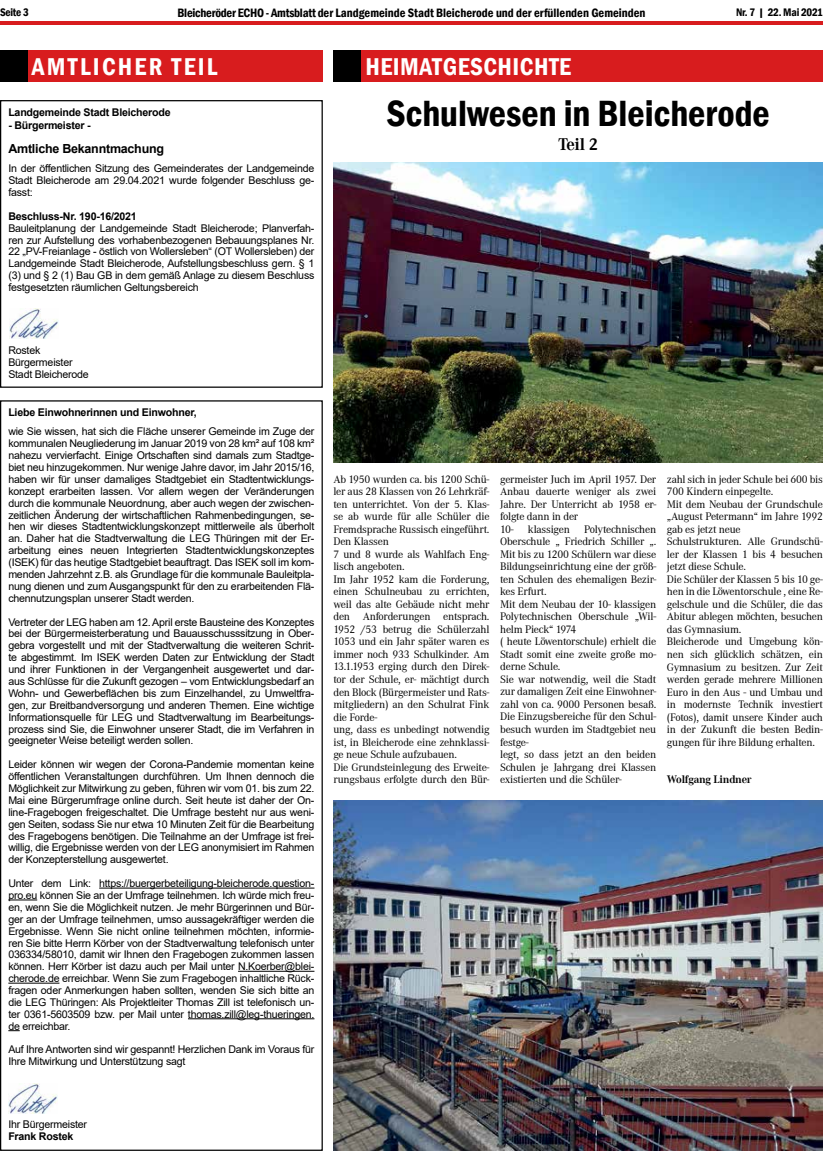
<style>
.page{position:relative;width:823px;height:1156px;background:#fff}
.page>*{position:absolute;margin:0;border:0;box-sizing:border-box;transform-origin:0 0}
.t1{font:600 condensed 37.5px "Franklin Gothic";color:#000}
.t2{font:600 condensed 25px "Franklin Gothic";letter-spacing:.02em;color:#fff}
.t3{font:600 condensed 25px "Franklin Gothic";letter-spacing:.09em;color:#fff}
.t4{font:700 17.5px "Corporate A";color:#000}
.t5{font:600 condensed 12.5px "Franklin Gothic";color:#000}
.t6{font:700 12.5px "Arial";letter-spacing:-.02em;color:#000}
.t7{font:11.25px/12.5px "Corporate A";letter-spacing:-.02em;color:#000}
.t8{font:600 condensed 11.25px "Franklin Gothic";letter-spacing:-.02em;color:#000}
.t9{font:700 11.25px "Corporate A";letter-spacing:-.02em;color:#000}
.t10{font:10.62px/11.9px "Arial";letter-spacing:-.02em;color:#000;text-align:justify}
.t11{font:700 10.62px "Arial";letter-spacing:-.02em;color:#000}
</style>
<div class="page">
<hr style="left:0;top:21px;width:822px;height:4px;background:#d81c1e">
<div style="left:0;top:50px;width:322px;height:32px;background:#d81c1e"></div>
<div style="left:0;top:50px;width:27px;height:32px;background:#000"></div>
<div style="left:0;top:100px;width:322px;height:288px;border:1px solid #000"></div>
<hr style="left:99px;top:887px;width:215px;height:1px;background:#000">
<svg style="left:8px;top:899px;width:29px;height:1px"></svg>
<hr style="left:238px;top:970px;width:76px;height:1px;background:#000">
<hr style="left:8px;top:982px;width:51px;height:1px;background:#000">
<hr style="left:188px;top:1018px;width:126px;height:1px;background:#000">
<svg style="left:8px;top:1030px;width:12px;height:1px"></svg>
<img style="left:9px;top:308px;width:50px;height:30px">
<img style="left:8px;top:1083px;width:50px;height:29px">
<div style="left:333px;top:50px;width:489px;height:32px;background:#d81c1e"></div>
<div style="left:333px;top:50px;width:27px;height:32px;background:#000"></div>
<img style="left:333px;top:162px;width:489px;height:300px">
<img style="left:333px;top:800px;width:489px;height:350px">
<p class="t8" style="left:0;top:5px;width:30px">Seite 3</p>
<p class="t5" style="left:177px;top:4px;width:469px">Bleicheröder ECHO - Amtsblatt der Landgemeinde Stadt Bleicherode und der erfüllenden Gemeinden</p>
<p class="t8" style="left:735px;top:5px;width:88px">Nr. 7 | 22. Mai 2021</p>
<h2 class="t3" style="left:32px;top:50px;width:187px">AMTLICHER TEIL</h2>
<p class="t11" style="left:8px;top:105px;width:164px">Landgemeinde Stadt Bleicherode</p>
<p class="t11" style="left:8px;top:117px;width:84px">- Bürgermeister -</p>
<p class="t6" style="left:8px;top:140px;width:157px">Amtliche Bekanntmachung</p>
<p class="t10" style="left:8px;top:162px;width:307px">In der öffentlichen Sitzung des Gemeinderates der Landgemeinde Stadt Bleicherode am 29.04.2021 wurde folgender Beschluss ge&shy;fasst:</p>
<p class="t11" style="left:8px;top:208px;width:130px">Beschluss-Nr. 190-16/2021</p>
<p class="t10" style="left:8px;top:222px;width:307px">Bauleitplanung der Landgemeinde Stadt Bleicherode; Planverfah&shy;ren zur Aufstellung des vorhabenbezogenen Bebauungsplanes Nr.<br>22 „PV-Freianlage - östlich von Wollersleben“ (OT Wollersleben) der Landgemeinde Stadt Bleicherode, Aufstellungsbeschluss gern. § 1 (3) und § 2 (1) Bau GB in dem gemäß Anlage zu diesem Beschluss festgesetzten räumlichen Geltungsbereich</p>
<h2 class="t2" style="left:365px;top:50px;width:207px">HEIMATGESCHICHTE</h2>
<h1 class="t1" style="left:386px;top:89px;width:384px">Schulwesen in Bleicherode</h1>
<h3 class="t4" style="left:557px;top:134px;width:42px">Teil 2</h3>
<p class="t10" style="left:8px;top:344px;width:82px;text-align:left">Rostek<br>Bürgermeister<br>Stadt Bleicherode</p>
<p class="t11" style="left:8px;top:405px;width:190px">Liebe Einwohnerinnen und Einwohner,</p>
<p class="t10" style="left:8px;top:425px;width:307px">wie Sie wissen, hat sich die Fläche unserer Gemeinde im Zuge der kommunalen Neugliederung im Januar 2019 von 28 km² auf 108 km² nahezu vervierfacht. Einige Ortschaften sind damals zum Stadtge&shy;biet neu hinzugekommen. Nur wenige Jahre davor, im Jahr 2015/16, haben wir für unser damaliges Stadtgebiet ein Stadtentwicklungs&shy;konzept erarbeiten lassen. Vor allem wegen der Veränderungen durch die kommunale Neuordnung, aber auch wegen der zwischen&shy;zeitlichen Änderung der wirtschaftlichen Rahmenbedingungen, se&shy;hen wir dieses Stadtentwicklungskonzept mittlerweile als überholt an. Daher hat die Stadtverwaltung die LEG Thüringen mit der Er&shy;arbeitung eines neuen Integrierten Stadtentwicklungskonzeptes (ISEK) für das heutige Stadtgebiet beauftragt. Das ISEK soll im kom&shy;menden Jahrzehnt z.B. als Grundlage für die kommunale Bauleitpla&shy;nung dienen und zum Ausgangspunkt für den zu erarbeitenden Flä&shy;chennutzungsplan unserer Stadt werden.</p>
<p class="t10" style="left:8px;top:615px;width:307px">Vertreter der LEG haben am 12. April erste Bausteine des Konzeptes bei der Bürgermeisterberatung und Bauausschusssitzung in Ober&shy;gebra vorgestellt und mit der Stadtverwaltung die weiteren Schrit&shy;te abgestimmt. Im ISEK werden Daten zur Entwicklung der Stadt und ihrer Funktionen in der Vergangenheit ausgewertet und dar&shy;aus Schlüsse für die Zukunft gezogen – vom Entwicklungsbedarf an Wohn- und Gewerbeflächen bis zum Einzelhandel, zu Umweltfra&shy;gen, zur Breitbandversorgung und anderen Themen. Eine wichtige Informationsquelle für LEG und Stadtverwaltung im Bearbeitungs&shy;prozess sind Sie, die Einwohner unserer Stadt, die im Verfahren in geeigneter Weise beteiligt werden sollen.</p>
<p class="t10" style="left:8px;top:758px;width:307px">Leider können wir wegen der Corona-Pandemie momentan keine öffentlichen Veranstaltungen durchführen. Um Ihnen dennoch die Möglichkeit zur Mitwirkung zu geben, führen wir vom 01. bis zum 22.<br>Mai eine Bürgerumfrage online durch. Seit heute ist daher der On&shy;line-Fragebogen freigeschaltet. Die Umfrage besteht nur aus weni&shy;gen Seiten, sodass Sie nur etwa 10 Minuten Zeit für die Bearbeitung des Fragebogens benötigen. Die Teilnahme an der Umfrage ist frei&shy;willig, die Ergebnisse werden von der LEG anonymisiert im Rahmen der Konzepterstellung ausgewertet.</p>
<p class="t10" style="left:8px;top:877px;width:307px">Unter dem Link: https://buergerbeteiligung-bleicherode.question&shy;pro.eu können Sie an der Umfrage teilnehmen. Ich würde mich freu&shy;en, wenn Sie die Möglichkeit nutzen. Je mehr Bürgerinnen und Bür&shy;ger an der Umfrage teilnehmen, umso aussagekräftiger werden die Ergebnisse. Wenn Sie nicht online teilnehmen möchten, informie&shy;ren Sie bitte Herrn Körber von der Stadtverwaltung telefonisch unter 036334/58010, damit wir Ihnen den Fragebogen zukommen lassen können. Herr Körber ist dazu auch per Mail unter N.Koerber@blei&shy;cherode.de erreichbar. Wenn Sie zum Fragebogen inhaltliche Rück&shy;fragen oder Anmerkungen haben sollten, wenden Sie sich bitte an die LEG Thüringen: Als Projektleiter Thomas Zill ist telefonisch un&shy;ter 0361-5603509 bzw. per Mail unter thomas.zill@leg-thueringen. de erreichbar.</p>
<p class="t10" style="left:8px;top:1043px;width:307px">Auf Ihre Antworten sind wir gespannt! Herzlichen Dank im Voraus für<br>Ihre Mitwirkung und Unterstützung sagt</p>
<p class="t7" style="left:333px;top:473px;width:157px">Ab 1950 wurden ca. bis 1200 Schü&shy;ler aus 28 Klassen von 26 Lehrkräf&shy;ten unterrichtet. Von der 5. Klas&shy;se ab wurde für alle Schüler die<br>Fremdsprache Russisch eingeführt.<br>Den Klassen<br>7 und 8 wurde als Wahlfach Eng&shy;lisch angeboten.<br>Im Jahr 1952 kam die Forderung, einen Schulneubau zu errichten, weil das alte Gebäude nicht mehr den Anforderungen entsprach.<br>1952 /53 betrug die Schülerzahl<br>1053 und ein Jahr später waren es immer noch 933 Schulkinder. Am<br>13.1.1953 erging durch den Direk&shy;tor der Schule, er- mächtigt durch den Block (Bürgermeister und Rats&shy;mitgliedern) an den Schulrat Fink die Forde-<br>ung, dass es unbedingt notwendig ist, in Bleicherode eine zehnklassi&shy;ge neue Schule aufzubauen.<br>Die Grundsteinlegung des Erweite&shy;rungsbaus erfolgte durch den Bür-</p>
<p class="t7" style="left:500px;top:473px;width:157px">germeister Juch im April 1957. Der<br>Anbau dauerte weniger als zwei<br>Jahre. Der Unterricht ab 1958 er&shy;folgte dann in der<br>10-</p>
<p class="t7" style="left:500px;top:523px;width:157px;text-indent:84px">Polytechnischen<br>Oberschule „ Friedrich Schiller „.<br>Mit bis zu 1200 Schülern war diese<br>Bildungseinrichtung eine der größ&shy;ten Schulen des ehemaligen Bezir&shy;kes Erfurt.<br>Mit dem Neubau der 10- klassigen<br>Polytechnischen Oberschule „Wil&shy;helm Pieck“ 1974<br>( heute Löwentorschule) erhielt die<br>Stadt somit eine zweite große mo&shy;derne Schule.<br>Sie war notwendig, weil die Stadt zur damaligen Zeit eine Einwohner&shy;zahl von ca. 9000 Personen besaß.<br>Die Einzugsbereiche für den Schul&shy;besuch wurden im Stadtgebiet neu festge-<br>legt, so dass jetzt an den beiden<br>Schulen je Jahrgang drei Klassen existierten und die Schüler-</p>
<p class="t7" style="left:527px;top:523px;width:43px">klassigen</p>
<p class="t7" style="left:666px;top:473px;width:157px">zahl sich in jeder Schule bei 600 bis<br>700 Kindern einpegelte.<br>Mit dem Neubau der Grundschule „August Petermann“ im Jahre 1992 gab es jetzt neue<br>Schulstrukturen. Alle Grundschü&shy;ler der Klassen 1 bis 4 besuchen jetzt diese Schule.<br>Die Schüler der Klassen 5 bis 10 ge&shy;hen in die Löwentorschule , eine Re&shy;gelschule und die Schüler, die das<br>Abitur ablegen möchten, besuchen das Gymnasium.<br>Bleicherode und Umgebung kön&shy;nen sich glücklich schätzen, ein<br>Gymnasium zu besitzen. Zur Zeit werden gerade mehrere Millionen<br>Euro in den Aus - und Umbau und in modernste Technik investiert (Fotos), damit unsere Kinder auch in der Zukunft die besten Bedin&shy;gungen für ihre Bildung erhalten.</p>
<p class="t9" style="left:666px;top:773px;width:86px">Wolfgang Lindner</p>
<p class="t10" style="left:8px;top:1118px;width:80px">Ihr Bürgermeister</p>
<p class="t11" style="left:8px;top:1128px;width:66px">Frank Rostek</p>
</div>
